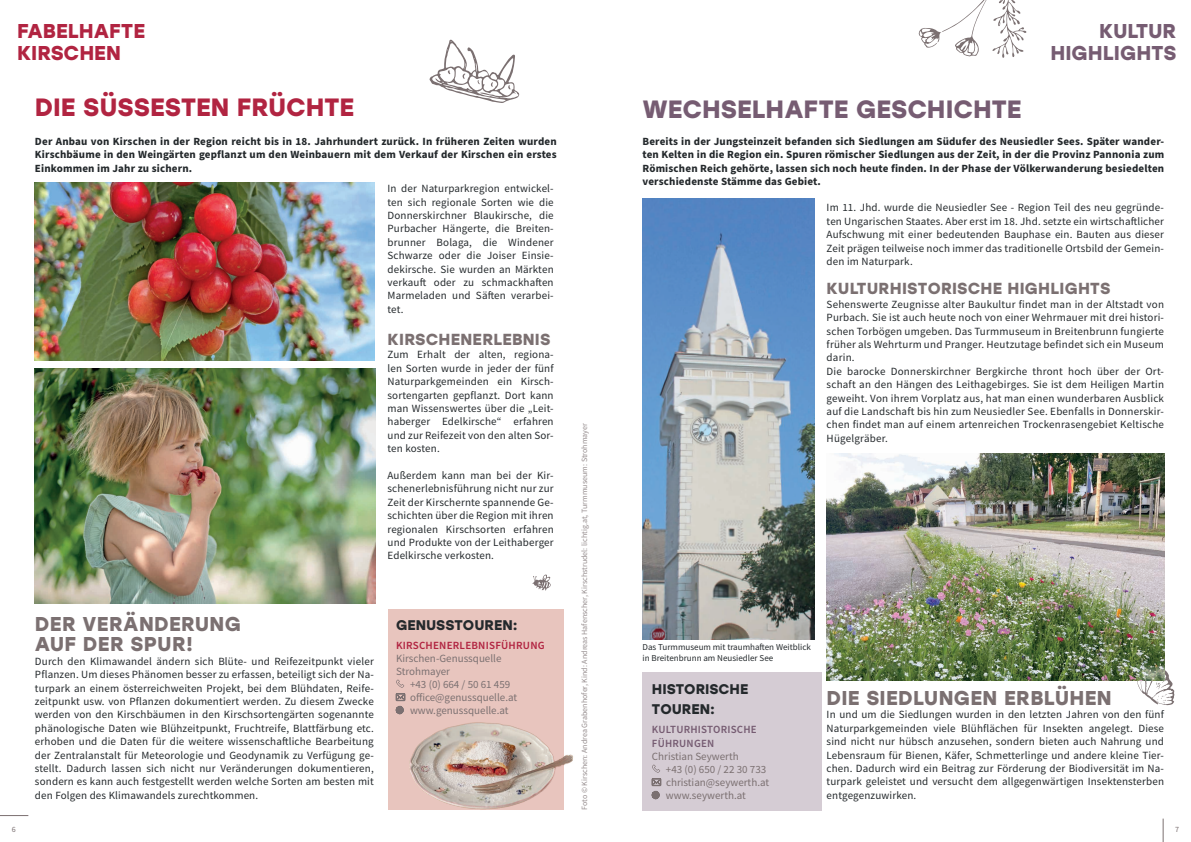
<style>
.page{position:relative;width:1191px;height:842px;background:#fff}
.page>*{position:absolute;margin:0;border:0;box-sizing:border-box;transform-origin:0 0}
.t1{font:700 25px "Stolzl";color:#765c72}
.t2{font:700 25px "Stolzl";color:#b12441}
.t3{font:700 20px/20px "Stolzl";letter-spacing:.015em;color:#7b7071}
.t4{font:700 20px/22px "Stolzl";color:#b12441}
.t5{font:700 20px/22px "Stolzl";color:#765c72;text-align:right}
.t6{font:700 16px "Stolzl";letter-spacing:.015em;color:#7b7071}
.t7{font:700 14px/20px "Stolzl";color:#24292c}
.t8{font:11px/13.4px "Source Sans Pro";letter-spacing:.02em;color:#24292c;text-align:justify}
.t9{font:700 11px/13.4px "Source Sans Pro";letter-spacing:.015em;color:#24292c;text-align:justify}
.t10{font:11px/13px "Source Sans Pro";color:#7b7071}
.t11{font:600 11px/14px "Source Sans Pro";letter-spacing:.02em;color:#765c72}
.t12{font:600 11px "Source Sans Pro";letter-spacing:.02em;color:#b12441}
.t13{font:9px/10.8px "Source Sans Pro";color:#24292c}
.t14{font:8px "Source Sans Pro";color:#7b7071}
</style>
<div class="page">
<svg style="left:1162px;top:819px;width:1px;height:23px"></svg>
<svg style="left:0;top:815px;width:28px;height:1px"></svg>
<img style="left:642px;top:199px;width:172px;height:441px">
<img style="left:826px;top:454px;width:338px;height:227px">
<div style="left:642px;top:672px;width:179px;height:138px;background:#d5ccd4"></div>
<svg style="left:652px;top:764px;width:9px;height:35px"></svg>
<img style="left:35px;top:369px;width:340px;height:235px">
<img style="left:35px;top:183px;width:340px;height:178px">
<div style="left:388px;top:609px;width:176px;height:201px;background:#e8c5be"></div>
<svg style="left:396px;top:679px;width:9px;height:30px"></svg>
<img style="left:395px;top:709px;width:178px;height:101px">
<svg style="left:532px;top:574px;width:19px;height:17px"></svg>
<svg style="left:918px;top:0;width:108px;height:58px"></svg>
<svg style="left:1130px;top:663px;width:45px;height:43px"></svg>
<svg style="left:1137px;top:669px;width:37px;height:36px"></svg>
<svg style="left:429px;top:40px;width:90px;height:63px"></svg>
<h2 class="t4" style="left:17px;top:18px;width:130px">FABELHAFTE<br>KIRSCHEN</h2>
<h2 class="t5" style="left:1050px;top:18px;width:127px">KULTUR<br>HIGHLIGHTS</h2>
<h1 class="t1" style="left:642px;top:91px;width:380px">WECHSELHAFTE GESCHICHTE</h1>
<h1 class="t2" style="left:35px;top:89px;width:321px">DIE SÜSSESTEN FRÜCHTE</h1>
<p class="t9" style="left:35px;top:135px;width:523px">Der Anbau von Kirschen in der Region reicht bis in 18. Jahrhundert zurück. In früheren Zeiten wurden Kirschbäume in den Weingärten gepflanzt um den Weinbauern mit dem Verkauf der Kirschen ein erstes Einkommen im Jahr zu sichern.</p>
<p class="t8" style="left:387px;top:182px;width:168px">In der Naturparkregion entwickel&shy;ten sich regionale Sorten wie die Donnerskirchner Blaukirsche, die Purbacher Hängerte, die Breiten&shy;brunner Bolaga, die Windener Schwarze oder die Joiser Einsie&shy;dekirsche. Sie wurden an Märkten verkauft oder zu schmackhaften Marmeladen und Säften verarbei&shy;tet.</p>
<h3 class="t6" style="left:387px;top:328px;width:164px">KIRSCHENERLEBNIS</h3>
<p class="t8" style="left:387px;top:348px;width:168px">Zum Erhalt der alten, regiona&shy;len Sorten wurde in jeder der fünf Naturparkgemeinden ein Kirsch&shy;sortengarten gepflanzt. Dort kann man Wissenswertes über die „Leit&shy;haberger Edelkirsche“ erfahren und zur Reifezeit von den alten Sor&shy;ten kosten.</p>
<p class="t8" style="left:387px;top:468px;width:168px">Außerdem kann man bei der Kir&shy;schenerlebnisführung nicht nur zur Zeit der Kirschernte spannende Ge&shy;schichten über die Region mit ihren regionalen Kirschsorten erfahren und Produkte von der Leithaberger Edelkirsche verkosten.</p>
<p class="t9" style="left:642px;top:135px;width:523px">Bereits in der Jungsteinzeit befanden sich Siedlungen am Südufer des Neusiedler Sees. Später wander&shy;ten Kelten in die Region ein. Spuren römischer Siedlungen aus der Zeit, in der die Provinz Pannonia zum Römischen Reich gehörte, lassen sich noch heute finden. In der Phase der Völkerwanderung besiedelten verschiedenste Stämme das Gebiet.</p>
<p class="t8" style="left:826px;top:201px;width:339px">Im 11. Jhd. wurde die Neusiedler See - Region Teil des neu gegründe&shy;ten Ungarischen Staates. Aber erst im 18. Jhd. setzte ein wirtschaftlicher Aufschwung mit einer bedeutenden Bauphase ein. Bauten aus dieser Zeit prägen teilweise noch immer das traditionelle Ortsbild der Gemein&shy;den im Naturpark.</p>
<h3 class="t6" style="left:826px;top:277px;width:285px">KULTURHISTORISCHE HIGHLIGHTS</h3>
<p class="t8" style="left:826px;top:297px;width:339px;text-align:left">Sehenswerte Zeugnisse alter Baukultur findet man in der Altstadt von Purbach. Sie ist auch heute noch von einer Wehrmauer mit drei histori&shy;schen Torbögen umgeben. Das Turmmuseum in Breitenbrunn fungierte früher als Wehrturm und Pranger. Heutzutage befindet sich ein Museum darin.<br>Die barocke Donnerskirchner Bergkirche thront hoch über der Ort&shy;schaft an den Hängen des Leithagebirges. Sie ist dem Heiligen Martin geweiht. Von ihrem Vorplatz aus, hat man einen wunderbaren Ausblick auf die Landschaft bis hin zum Neusiedler See. Ebenfalls in Donnerskir&shy;chen findet man auf einem artenreichen Trockenrasengebiet Keltische Hügelgräber.</p>
<p class="t14" style="left:579px;top:810px;width:388px;rotate:-90deg">Foto © Kirschen: Andrea Grabenhofer, Kind: Andreas Hafenscher, Kirschstrudel: lichtig.at, Turmmuseum: Strohmayer</p>
<h2 class="t3" style="left:35px;top:613px;width:208px">DER VERÄNDERUNG<br>AUF DER SPUR!</h2>
<p class="t8" style="left:35px;top:654px;width:340px">Durch den Klimawandel ändern sich Blüte- und Reifezeitpunkt vieler Pflanzen. Um dieses Phänomen besser zu erfassen, beteiligt sich der Na&shy;turpark an einem österreichweiten Projekt, bei dem Blühdaten, Reife&shy;zeitpunkt usw. von Pflanzen dokumentiert werden. Zu diesem Zwecke werden von den Kirschbäumen in den Kirschsortengärten sogenannte phänologische Daten wie Blühzeitpunkt, Fruchtreife, Blattfärbung etc. erhoben und die Daten für die weitere wissenschaftliche Bearbeitung der Zentralanstalt für Meteorologie und Geodynamik zu Verfügung ge&shy;stellt. Dadurch lassen sich nicht nur Veränderungen dokumentieren, sondern es kann auch festgestellt werden welche Sorten am besten mit den Folgen des Klimawandels zurechtkommen.</p>
<p class="t7" style="left:396px;top:614px;width:123px">GENUSSTOUREN:</p>
<p class="t12" style="left:396px;top:638px;width:150px">KIRSCHENERLEBNISFÜHRUNG</p>
<p class="t10" style="left:396px;top:651px;width:107px">Kirschen-Genussquelle<br>Strohmayer</p>
<p class="t10" style="left:410px;top:677px;width:109px">+43 (0) 664 / 50 61 459 office@genussquelle.at www.genussquelle.at</p>
<p class="t13" style="left:642px;top:642px;width:170px">Das Turmmuseum mit traumhaften Weitblick in Breitenbrunn am Neusiedler See</p>
<p class="t7" style="left:652px;top:678px;width:98px">HISTORISCHE<br>TOUREN:</p>
<p class="t11" style="left:652px;top:722px;width:106px">KULTURHISTORISCHE<br>FÜHRUNGEN</p>
<p class="t10" style="left:666px;top:749px;width:105px;text-indent:-14px">Christian Seywerth<br>+43 (0) 650 / 22 30 733 christian@seywerth.at www.seywerth.at</p>
<h2 class="t3" style="left:826px;top:687px;width:287px">DIE SIEDLUNGEN ERBLÜHEN</h2>
<p class="t8" style="left:826px;top:708px;width:339px">In und um die Siedlungen wurden in den letzten Jahren von den fünf Naturparkgemeinden viele Blühflächen für Insekten angelegt. Diese sind nicht nur hübsch anzusehen, sondern bieten auch Nahrung und Lebensraum für Bienen, Käfer, Schmetterlinge und andere kleine Tier&shy;chen. Dadurch wird ein Beitrag zur Förderung der Biodiversität im Na&shy;turpark geleistet und versucht dem allgegenwärtigen Insektensterben entgegenzuwirken.</p>
<p class="t14" style="left:12px;top:824px;width:5px">6</p>
<p class="t14" style="left:1175px;top:824px;width:5px">7</p>
</div>
